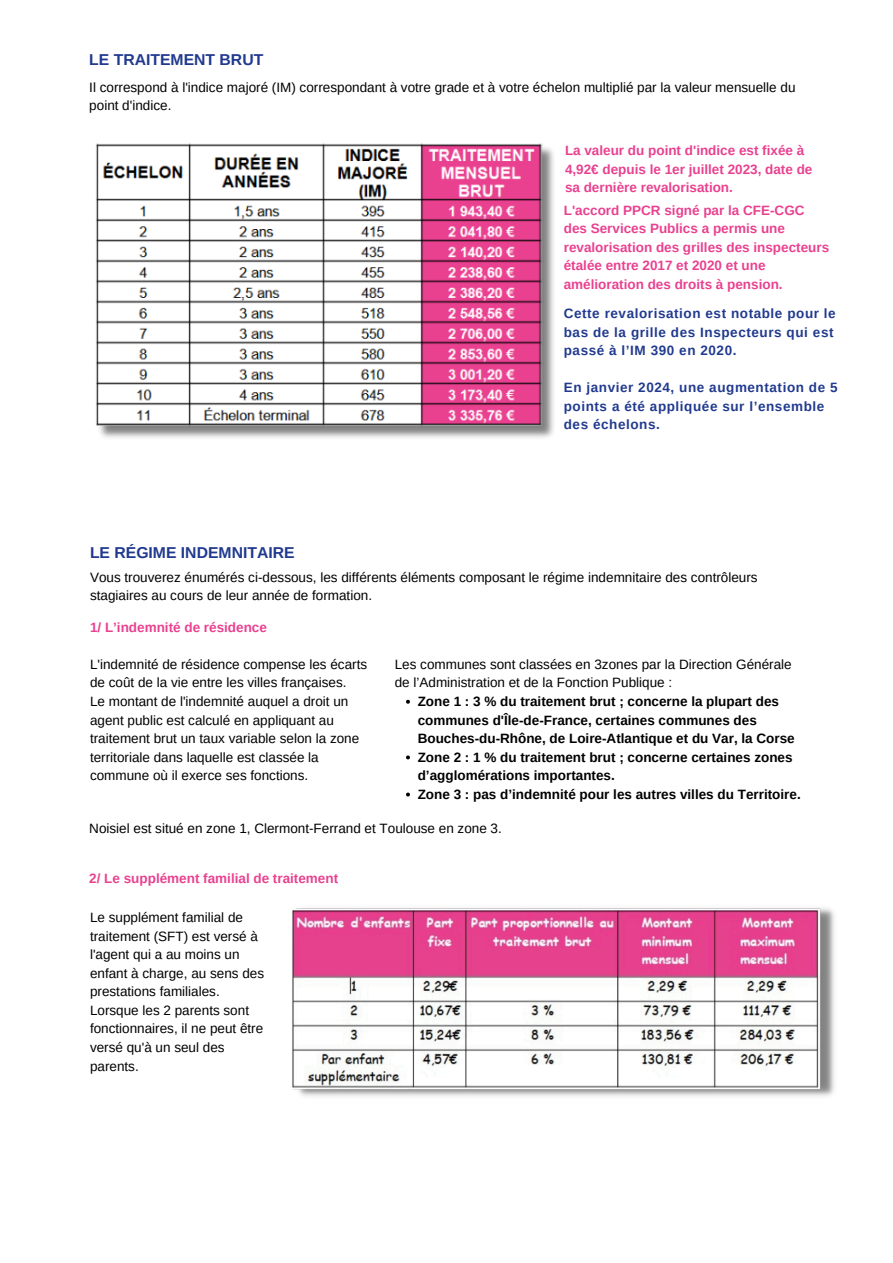
<style>
.page{position:relative;width:893px;height:1263px;background:#fff}
.page>*{position:absolute;margin:0;border:0;box-sizing:border-box;transform-origin:0 0}
.t1{font:700 15.75px "Arimo";color:#213a8f}
.t2{font:13.5px/18.6px "Arimo";color:#000}
.t3{font:700 13.5px/18.6px "Arimo";color:#e94190}
.t4{font:700 13.5px/18.6px "Arimo";color:#000}
.t5{font:700 13.5px/18.6px "Arimo";letter-spacing:.04em;color:#213a8f}
</style>
<div class="page">
<img style="left:292px;top:908px;width:543px;height:189px">
<img style="left:96px;top:143px;width:458px;height:295px">
<svg style="left:406px;top:700px;width:4px;height:4px"></svg>
<svg style="left:406px;top:755px;width:4px;height:4px"></svg>
<svg style="left:406px;top:792px;width:4px;height:4px"></svg>
<p class="t1" style="left:89px;top:50px;width:175px">LE TRAITEMENT BRUT</p>
<p class="t2" style="left:89px;top:78px;width:707px">Il correspond à l'indice majoré (IM) correspondant à votre grade et à votre échelon multiplié par la valeur mensuelle du point d'indice.</p>
<p class="t3" style="left:565px;top:141px;width:249px">La valeur du point d'indice est fixée à<br>4,92€ depuis le 1er juillet 2023, date de sa dernière revalorisation.</p>
<p class="t3" style="left:564px;top:201px;width:267px">L'accord PPCR signé par la CFE-CGC des Services Publics a permis une revalorisation des grilles des inspecteurs étalée entre 2017 et 2020 et une amélioration des droits à pension.</p>
<p class="t5" style="left:564px;top:304px;width:273px">Cette revalorisation est notable pour le bas de la grille des Inspecteurs qui est passé à l’IM 390 en 2020.</p>
<p class="t5" style="left:564px;top:378px;width:275px">En janvier 2024, une augmentation de 5 points a été appliquée sur l’ensemble des échelons.</p>
<p class="t1" style="left:90px;top:543px;width:206px">LE RÉGIME INDEMNITAIRE</p>
<p class="t2" style="left:90px;top:568px;width:669px">Vous trouverez énumérés ci-dessous, les différents éléments composant le régime indemnitaire des contrôleurs stagiaires au cours de leur année de formation.</p>
<p class="t3" style="left:90px;top:617px;width:178px">1/ L’indemnité de résidence</p>
<p class="t2" style="left:90px;top:655px;width:279px">L'indemnité de résidence compense les écarts de coût de la vie entre les villes françaises.<br>Le montant de l'indemnité auquel a droit un agent public est calculé en appliquant au traitement brut un taux variable selon la zone territoriale dans laquelle est classée la commune où il exerce ses fonctions.</p>
<p class="t2" style="left:395px;top:655px;width:398px">Les communes sont classées en 3zones par la Direction Générale de l’Administration et de la Fonction Publique :</p>
<p class="t4" style="left:418px;top:692px;width:384px">Zone 1 : 3 % du traitement brut ; concerne la plupart des communes d'Île-de-France, certaines communes des Bouches-du-Rhône, de Loire-Atlantique et du Var, la Corse Zone 2 : 1 % du traitement brut ; concerne certaines zones d’agglomérations importantes.<br>Zone 3 : pas d’indemnité pour les autres villes du Territoire.</p>
<p class="t2" style="left:89px;top:819px;width:414px">Noisiel est situé en zone 1, Clermont-Ferrand et Toulouse en zone 3.</p>
<p class="t3" style="left:89px;top:869px;width:250px">2/ Le supplément familial de traitement</p>
<p class="t2" style="left:90px;top:908px;width:176px">Le supplément familial de traitement (SFT) est versé à l'agent qui a au moins un enfant à charge, au sens des prestations familiales.<br>Lorsque les 2 parents sont fonctionnaires, il ne peut être versé qu'à un seul des parents.</p>
</div>
